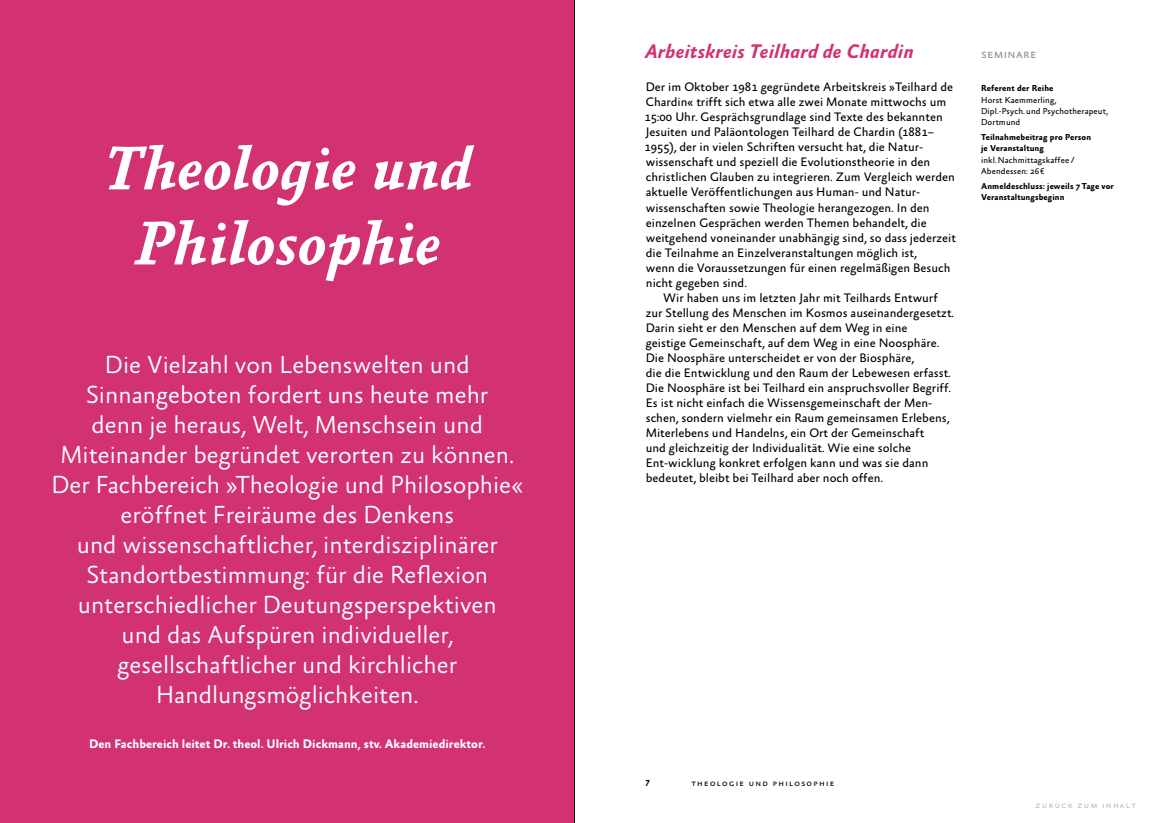
<style>
.page{position:relative;width:1149px;height:823px;background:#fff}
.page>*{position:absolute;margin:0;border:0;box-sizing:border-box;transform-origin:0 0}
.t1{font:italic 700 62.5px "Absara OT";color:#fff}
.t2{font:300 25px/30px "Absara Sans OT";color:#fff;text-align:center}
.t3{font:italic 700 20px "Absara Sans OT";color:#d23272}
.t4{font:12.5px/15px "Absara Sans OT";color:#000}
.t5{font:700 12.5px "Absara Sans OT";color:#fff}
.t6{font:12.5px "Absara Sans OT";letter-spacing:.025em;color:#959490}
.t7{font:700 8.75px/11.2px "Absara Sans OT";letter-spacing:.01em;color:#000}
.t8{font:8.75px/11.2px "Absara Sans OT";letter-spacing:.01em;color:#000}
.t9{font:8.75px "Absara Sans OT";letter-spacing:.15em;color:#000}
.t10{font:8.75px "Absara Sans OT";letter-spacing:.15em;color:#bcbcba}
</style>
<div class="page">
<div style="left:0;top:0;width:574px;height:822px;background:#d23272"></div>
<hr style="left:574px;top:0;width:1px;height:822px;background:#000">
<h1 class="t1" style="left:103px;top:132px;width:371px">Theologie und</h1>
<h1 class="t1" style="left:134px;top:207px;width:307px">Philosophie</h1>
<p class="t2" style="left:51px;top:351px;width:473px">Die Vielzahl von Lebenswelten und Sinnangeboten fordert uns heute mehr<br>denn je heraus, Welt, Menschsein und Miteinander begründet verorten zu können.<br>Der Fachbereich »Theologie und Philosophie« eröffnet Freiräume des Denkens<br>und wissenschaftlicher, interdisziplinärer Standortbestimmung: für die Reflexion unterschiedlicher Deutungsperspektiven<br>und das Aufspüren individueller, gesellschaftlicher und kirchlicher Handlungsmöglichkeiten.</p>
<p class="t5" style="left:89px;top:737px;width:397px">Den Fachbereich leitet Dr. theol. Ulrich Dickmann, stv. Akademiedirektor.</p>
<h3 class="t3" style="left:645px;top:40px;width:270px">Arbeitskreis Teilhard de Chardin</h3>
<p class="t4" style="left:644px;top:80px;width:313px">Der im Oktober 1981 gegründete Arbeitskreis »Teilhard de Chardin« trifft sich etwa alle zwei Monate mittwochs um 15:00 Uhr. Gesprächsgrundlage sind Texte des bekannten Jesuiten und Paläontologen Teilhard de Chardin (1881– 1955), der in vielen Schriften versucht hat, die Natur&shy;wissenschaft und speziell die Evolutionstheorie in den christlichen Glauben zu integrieren. Zum Vergleich werden aktuelle Veröffentlichungen aus Human- und Natur&shy;wissenschaften sowie Theologie herangezogen. In den einzelnen Gesprächen werden Themen behandelt, die weitgehend voneinander unabhängig sind, so dass jederzeit die Teilnahme an Einzelveranstaltungen möglich ist,<br>wenn die Voraussetzungen für einen regelmäßigen Besuch nicht gegeben sind.</p>
<p class="t4" style="left:645px;top:290px;width:310px;text-indent:18px">Wir haben uns im letzten Jahr mit Teilhards Entwurf zur Stellung des Menschen im Kosmos auseinandergesetzt.<br>Darin sieht er den Menschen auf dem Weg in eine<br>geistige Gemeinschaft, auf dem Weg in eine Noosphäre.<br>Die Noosphäre unterscheidet er von der Biosphäre,<br>die die Entwicklung und den Raum der Lebewesen erfasst.<br>Die Noosphäre ist bei Teilhard ein anspruchsvoller Begriff.<br>Es ist nicht einfach die Wissensgemeinschaft der Men&shy;schen, sondern vielmehr ein Raum gemeinsamen Erlebens, Miterlebens und Handelns, ein Ort der Gemeinschaft<br>und gleichzeitig der Individualität. Wie eine solche Ent-wicklung konkret erfolgen kann und was sie dann bedeutet, bleibt bei Teilhard aber noch offen.</p>
<p class="t6" style="left:980px;top:47px;width:57px">Semi nare</p>
<p class="t7" style="left:980px;top:83px;width:74px">Referent der Reihe</p>
<p class="t8" style="left:980px;top:95px;width:128px">Horst Kaemmerling,<br>Dipl.-Psych. und Psychotherapeut,<br>Dortmund</p>
<p class="t7" style="left:980px;top:132px;width:111px">Teilnahmebeitrag pro Person je Veranstaltung</p>
<p class="t8" style="left:980px;top:155px;width:94px">inkl.Nachmittagskaffee /<br>Abendessen: 26€</p>
<p class="t7" style="left:980px;top:181px;width:134px">Anmeldeschluss: jeweils 7Tage vor</p>
<p class="t7" style="left:980px;top:192px;width:85px">Veranstaltungsbeginn</p>
<p class="t7" style="left:645px;top:777px;width:6px">7</p>
<p class="t9" style="left:691px;top:778px;width:144px">Theologi e und Phi losophi e</p>
<p class="t10" style="left:1035px;top:800px;width:102px">Zurück zum Inhalt</p>
</div>
